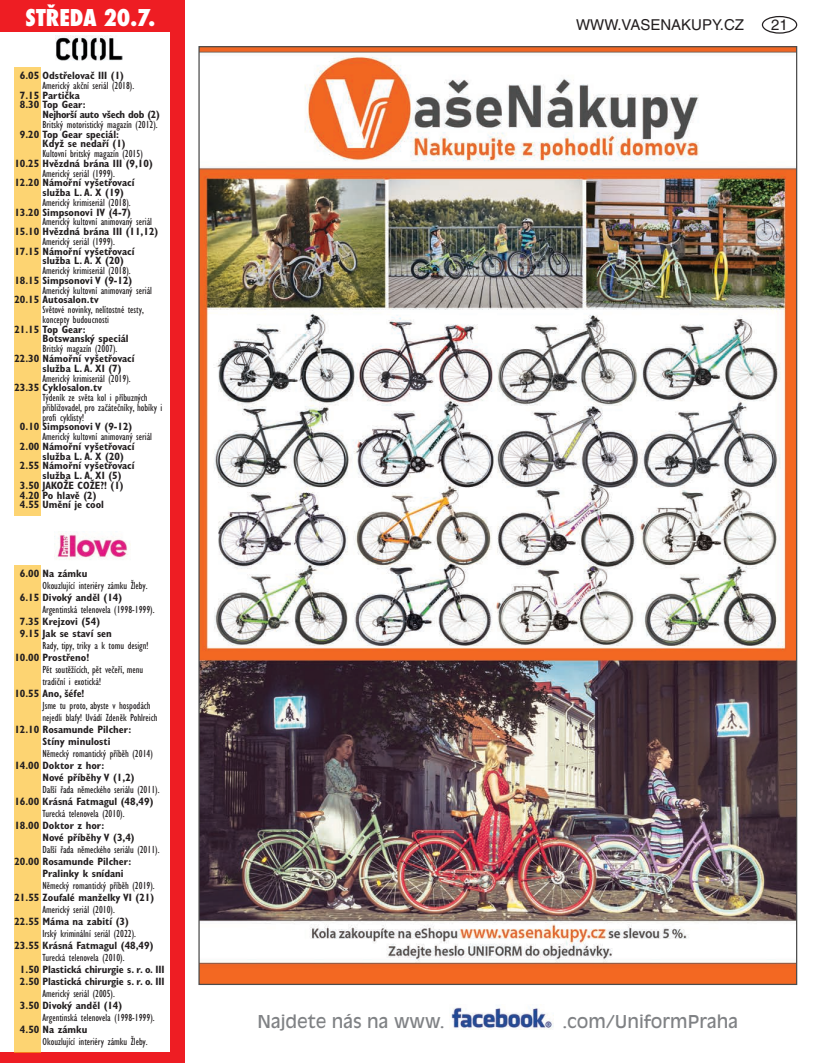
<style>
.page{position:relative;width:815px;height:1063px;background:#fff}
.page>*{position:absolute;margin:0;border:0;box-sizing:border-box;transform-origin:0 0}
.t1{font:800 condensed 22.5px "Futura";color:#fff}
.t2{font:17.5px "Antique Olive CE";color:#808285}
.t3{font:15px "Helvetica CE";color:#231f20}
.t4{font:condensed 10.62px/9.8px "Gill Sans CE";color:#231f20}
.t5{font:700 condensed 10.62px/12px "Gill Sans CE";color:#231f20}
.t6{font:700 condensed 10.62px "Gill Sans CE";letter-spacing:-.03em;color:#231f20}
</style>
<div class="page">
<div style="left:762px;top:16px;width:35px;height:18px;border:1px solid #231f20;border-radius:50%"></div>
<img style="left:451px;top:1007px;width:103px;height:23px">
<div style="left:0;top:0;width:184px;height:32px;background:#ee1d23"></div>
<img style="left:55px;top:36px;width:67px;height:25px">
<div style="left:170px;top:0;width:14px;height:1063px;background:#ee1d23"></div>
<div style="left:0;top:1052px;width:174px;height:11px;background:#ee1d23"></div>
<div style="left:14px;top:67px;width:27px;height:449px;background:#fdd472"></div>
<img style="left:55px;top:531px;width:75px;height:29px">
<div style="left:14px;top:565px;width:27px;height:487px;background:#fdd472"></div>
<img style="left:200px;top:48px;width:595px;height:935px">
<h1 class="t1" style="left:26px;top:2px;width:131px">STŘEDA 20.7.</h1>
<p class="t5" style="left:20px;top:70px;width:106px">6.05 Odstřelovač III (1)</p>
<p class="t4" style="left:43px;top:80px;width:93px">Americký akční seriál (2018).</p>
<p class="t5" style="left:20px;top:89px;width:61px">7.15 Partička</p>
<p class="t5" style="left:20px;top:99px;width:67px">8.30 Top Gear:</p>
<p class="t6" style="left:43px;top:108px;width:119px">Nejhorší auto všech dob (2)</p>
<p class="t4" style="left:43px;top:120px;width:117px">Britský motoristický magazín (2012).</p>
<p class="t5" style="left:43px;top:129px;width:85px;line-height:9.8px;text-indent:-23px">9.20 Top Gear speciál:<br>Když se nedaří (1)</p>
<p class="t4" style="left:43px;top:149px;width:102px">Kultovní britský magazín (2015)</p>
<p class="t5" style="left:14px;top:157px;width:140px">10.25 Hvězdná brána III (9,10)</p>
<p class="t4" style="left:43px;top:168px;width:74px">Americký seriál (1999).</p>
<p class="t5" style="left:43px;top:178px;width:94px;line-height:9.8px;text-indent:-28px">12.20 Námořní vyšetřovací služba L. A. X (19)</p>
<p class="t4" style="left:43px;top:198px;width:90px">Americký krimiseriál (2018).</p>
<p class="t5" style="left:14px;top:206px;width:118px">13.20 Simpsonovi IV (4-7)</p>
<p class="t4" style="left:43px;top:217px;width:111px">Americký kultovní animovaný seriál</p>
<p class="t5" style="left:14px;top:226px;width:145px">15.10 Hvězdná brána III (11,12)</p>
<p class="t4" style="left:43px;top:237px;width:74px">Americký seriál (1999).</p>
<p class="t5" style="left:43px;top:246px;width:94px;line-height:9.8px;text-indent:-28px">17.15 Námořní vyšetřovací služba L. A. X (20)</p>
<p class="t4" style="left:43px;top:266px;width:90px">Americký krimiseriál (2018).</p>
<p class="t5" style="left:14px;top:274px;width:119px">18.15 Simpsonovi V (9-12)</p>
<p class="t4" style="left:43px;top:285px;width:111px">Americký kultovní animovaný seriál</p>
<p class="t5" style="left:14px;top:294px;width:86px">20.15 Autosalon.tv</p>
<p class="t4" style="left:42px;top:305px;width:103px">Světové novinky, nelítostné testy, koncepty budoucnosti</p>
<p class="t5" style="left:43px;top:324px;width:88px;line-height:9.8px;text-indent:-28px">21.15 Top Gear:<br>Botswanský speciál</p>
<p class="t4" style="left:43px;top:344px;width:76px">Britský magazín (2007).</p>
<p class="t5" style="left:43px;top:354px;width:94px;line-height:9.8px;text-indent:-28px">22.30 Námořní vyšetřovací služba L. A. XI (7)</p>
<p class="t4" style="left:43px;top:373px;width:90px">Americký krimiseriál (2019).</p>
<p class="t5" style="left:14px;top:382px;width:90px">23.35 Cyklosalon.tv</p>
<p class="t4" style="left:42px;top:393px;width:121px">Týdeník ze světa kol i příbuzných přibližovadel, pro začátečníky, hobíky i profi cyklisty!</p>
<p class="t5" style="left:20px;top:421px;width:114px">0.10 Simpsonovi V (9-12)</p>
<p class="t4" style="left:43px;top:432px;width:111px">Americký kultovní animovaný seriál</p>
<p class="t5" style="left:20px;top:440px;width:116px">2.00 Námořní vyšetřovací</p>
<p class="t5" style="left:43px;top:450px;width:83px">služba L. A. X (20)</p>
<p class="t5" style="left:20px;top:460px;width:116px">2.55 Námořní vyšetřovací</p>
<p class="t5" style="left:43px;top:469px;width:80px">služba L. A. XI (5)</p>
<p class="t5" style="left:20px;top:479px;width:105px">3.50 JAKOŽE COŽE?! (1)</p>
<p class="t5" style="left:20px;top:489px;width:78px">4.20 Po hlavě (2)</p>
<p class="t5" style="left:20px;top:499px;width:86px">4.55 Umění je cool</p>
<p class="t5" style="left:20px;top:567px;width:69px">6.00 Na zámku</p>
<p class="t4" style="left:42px;top:581px;width:107px">Okouzlující interiéry zámku Žleby.</p>
<p class="t5" style="left:20px;top:591px;width:104px">6.15 Divoký anděl (14)</p>
<p class="t4" style="left:43px;top:605px;width:114px">Argentinská telenovela (1998-1999).</p>
<p class="t5" style="left:20px;top:615px;width:93px">7.35 Krejzovi (54)<br>9.15 Jak se staví sen</p>
<p class="t4" style="left:42px;top:641px;width:107px">Rady, tipy, triky a k tomu design!</p>
<p class="t5" style="left:14px;top:651px;width:76px">10.00 Prostřeno!</p>
<p class="t4" style="left:42px;top:663px;width:102px;line-height:12px">Pět soutěžících, pět večeří, menu tradiční i exotická!</p>
<p class="t5" style="left:14px;top:687px;width:72px">10.55 Ano, šéfe!</p>
<p class="t4" style="left:42px;top:699px;width:117px;line-height:12px">Jsme tu proto, abyste v hospodách nejedli blafy! Uvádí Zdeněk Pohlreich</p>
<p class="t5" style="left:43px;top:723px;width:90px;text-indent:-28px">12.10 Rosamunde Pilcher:<br>Stíny minulosti</p>
<p class="t4" style="left:43px;top:749px;width:112px">Německý romantický příběh (2014)</p>
<p class="t5" style="left:43px;top:759px;width:94px;text-indent:-28px">14.00 Doktor z hor:<br>Nové příběhy V (1,2)</p>
<p class="t4" style="left:43px;top:784px;width:119px">Další řada německého seriálu (2011).</p>
<p class="t5" style="left:14px;top:795px;width:141px">16.00 Krásná Fatmagul (48,49)</p>
<p class="t4" style="left:43px;top:808px;width:84px">Turecká telenovela (2010).</p>
<p class="t5" style="left:43px;top:819px;width:94px;text-indent:-28px">18.00 Doktor z hor:<br>Nové příběhy V (3,4)</p>
<p class="t4" style="left:43px;top:844px;width:119px">Další řada německého seriálu (2011).</p>
<p class="t5" style="left:43px;top:855px;width:90px;text-indent:-28px">20.00 Rosamunde Pilcher:<br>Pralinky k snídani</p>
<p class="t4" style="left:43px;top:880px;width:114px">Německý romantický příběh (2019).</p>
<p class="t5" style="left:14px;top:891px;width:141px">21.55 Zoufalé manželky VI (21)</p>
<p class="t4" style="left:43px;top:904px;width:74px">Americký seriál (2010).</p>
<p class="t5" style="left:14px;top:915px;width:116px">22.55 Máma na zabití (3)</p>
<p class="t4" style="left:43px;top:928px;width:95px">Irský kriminální seriál (2022).</p>
<p class="t5" style="left:14px;top:939px;width:141px">23.55 Krásná Fatmagul (48,49)</p>
<p class="t4" style="left:43px;top:952px;width:84px">Turecká telenovela (2010).</p>
<p class="t5" style="left:20px;top:963px;width:146px">1.50 Plastická chirurgie s. r. o. III<br>2.50 Plastická chirurgie s. r. o. III</p>
<p class="t4" style="left:43px;top:988px;width:74px">Americký seriál (2005).</p>
<p class="t5" style="left:20px;top:999px;width:104px">3.50 Divoký anděl (14)</p>
<p class="t4" style="left:43px;top:1012px;width:114px">Argentinská telenovela (1998-1999).</p>
<p class="t5" style="left:20px;top:1023px;width:69px">4.50 Na zámku</p>
<p class="t4" style="left:43px;top:1036px;width:107px">Okouzlující interiéry zámku Žleby.</p>
<h3 class="t3" style="left:576px;top:16px;width:170px">WWW.VASENAKUPY.CZ</h3>
<h3 class="t3" style="left:771px;top:16px;width:18px">21</h3>
<h2 class="t2" style="left:257px;top:1012px;width:189px">Najdete nás na www.</h2>
<h2 class="t2" style="left:562px;top:1012px;width:177px">.com/UniformPraha</h2>
</div>
